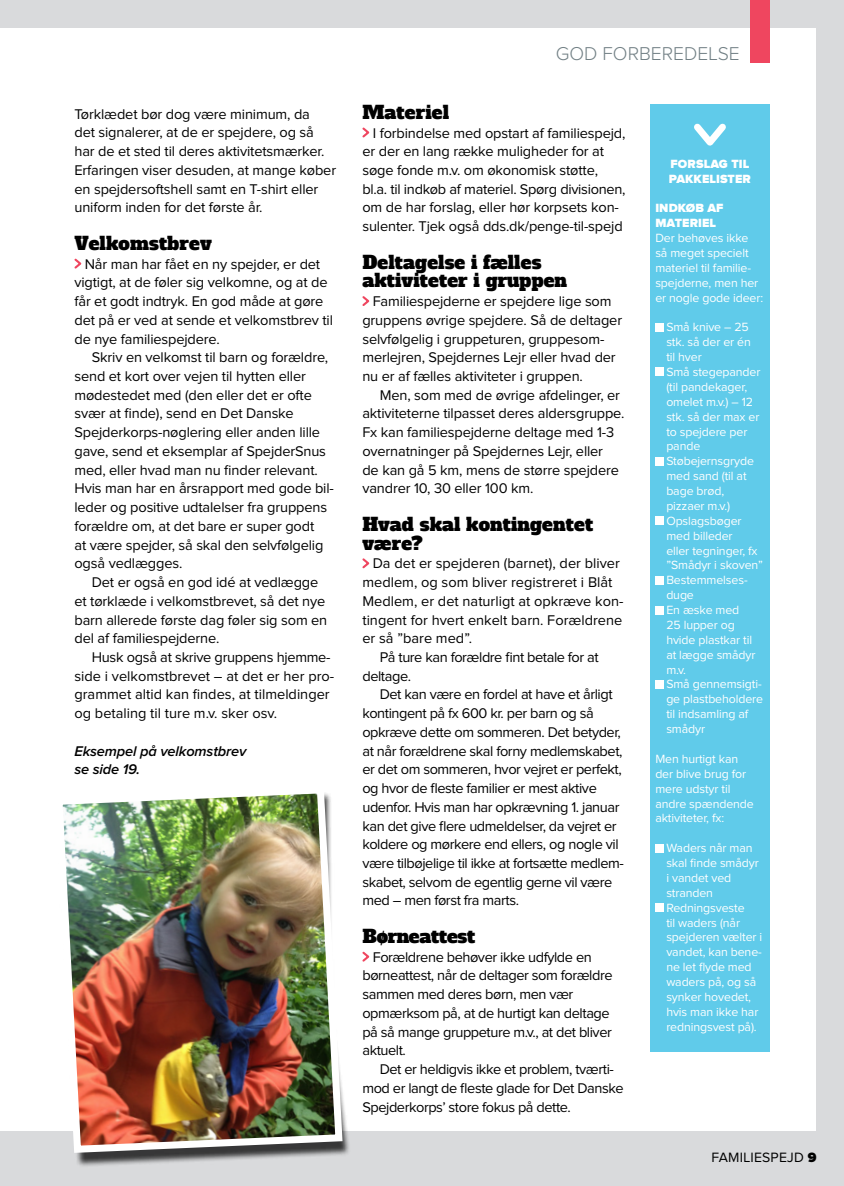
<style>
.page{position:relative;width:844px;height:1186px;background:#fff}
.page>*{position:absolute;margin:0;border:0;box-sizing:border-box;transform-origin:0 0}
.t1{font:300 19.25px "Proxima Nova";color:#728085}
.t2{font:18.2px/18.7px "Alfa Slab One";letter-spacing:.01em;color:#000}
.t3{font:18.2px "Alfa Slab One";letter-spacing:-.01em;color:#000}
.t4{font:14.53px/18.7px "Proxima Nova";letter-spacing:-.01em;color:#000}
.t5{font:14.53px/18.7px "Proxima Nova";letter-spacing:-.03em;color:#000}
.t6{font:italic 600 14.53px/18.7px "Proxima Nova";letter-spacing:-.01em;color:#000}
.t7{font:14px "Proxima Nova";letter-spacing:.015em;color:#000}
.t8{font:300 14px "Neo Tech Std";letter-spacing:.015em;color:#000}
.t9{font:12.42px/14.9px "Proxima Nova";letter-spacing:-.01em;color:#fff}
.t10{font:900 12.42px/14.9px "Proxima Nova";letter-spacing:.01em;color:#fff}
.s1{font-weight:700}
.s2{font-weight:900}
</style>
<div class="page">
<div style="left:816px;top:0;width:27px;height:1186px;background:#d9dadc"></div>
<div style="left:0;top:0;width:843px;height:27px;background:#d9dadc"></div>
<div style="left:0;top:1131px;width:843px;height:55px;background:#d9dadc"></div>
<div style="left:57px;top:791px;width:294px;height:377px;background:#000;opacity:.75"></div>
<img style="left:57px;top:791px;width:289px;height:365px">
<div style="left:650px;top:104px;width:119px;height:947px;background:#60cbea"></div>
<div style="left:655px;top:323px;width:8px;height:8px;background:#fff"></div>
<div style="left:655px;top:368px;width:8px;height:8px;background:#fff"></div>
<div style="left:655px;top:457px;width:8px;height:8px;background:#fff"></div>
<div style="left:655px;top:517px;width:8px;height:8px;background:#fff"></div>
<div style="left:655px;top:576px;width:8px;height:8px;background:#fff"></div>
<div style="left:655px;top:606px;width:8px;height:8px;background:#fff"></div>
<div style="left:655px;top:680px;width:8px;height:8px;background:#fff"></div>
<div style="left:655px;top:844px;width:8px;height:8px;background:#fff"></div>
<div style="left:655px;top:903px;width:8px;height:8px;background:#fff"></div>
<svg style="left:694px;top:123px;width:32px;height:23px"></svg>
<svg style="left:74px;top:258px;width:8px;height:11px"></svg>
<svg style="left:362px;top:127px;width:8px;height:11px"></svg>
<svg style="left:362px;top:296px;width:8px;height:10px"></svg>
<svg style="left:362px;top:558px;width:8px;height:11px"></svg>
<svg style="left:362px;top:951px;width:8px;height:11px"></svg>
<div style="left:749px;top:0;width:20px;height:62px;background:#ef465f"></div>
<p class="t4" style="left:74px;top:105px;width:263px">Tørklædet bør dog være minimum, da<br>det signalerer, at de er spejdere, og så har de et sted til deres aktivitetsmærker.<br>Erfaringen viser desuden, at mange køber en spejdersoftshell samt en T-shirt eller uniform inden for det første år.</p>
<p class="t2" style="left:74px;top:234px;width:139px">Velkomstbrev</p>
<p class="t4" style="left:74px;top:255px;width:260px;text-indent:10px">Når man har fået en ny spejder, er det vigtigt, at de føler sig velkomne, og at de får et godt indtryk. En god måde at gøre det på er ved at sende et velkomstbrev til de nye familiespejdere.</p>
<p class="t4" style="left:74px;top:349px;width:261px;text-indent:17px">Skriv en velkomst til barn og forældre, send et kort over vejen til hytten eller mødestedet med (den eller det er ofte svær at finde), send en Det Danske Spejderkorps-nøglering eller anden lille gave, send et eksemplar af SpejderSnus med, eller hvad man nu finder relevant.<br>Hvis man har en årsrapport med gode bil&shy;leder og positive udtalelser fra gruppens forældre om, at det bare er super godt<br>at være spejder, så skal den selvfølgelig også vedlægges.</p>
<p class="t4" style="left:74px;top:573px;width:254px;text-indent:17px">Det er også en god idé at vedlægge et tørklæde i velkomstbrevet, så det nye barn allerede første dag føler sig som en del af familiespejderne.</p>
<p class="t4" style="left:74px;top:648px;width:261px;text-indent:17px">Husk også at skrive gruppens hjemme&shy;side i velkomstbrevet – at det er her pro&shy;grammet altid kan findes, at tilmeldinger og betaling til ture m.v. sker osv.</p>
<p class="t6" style="left:74px;top:742px;width:173px">Eksempel på velkomstbrev se side 19.</p>
<h1 class="t1" style="left:555px;top:44px;width:185px">GOD FORBEREDELSE</h1>
<p class="t2" style="left:362px;top:103px;width:88px">Materiel</p>
<p class="t4" style="left:362px;top:124px;width:264px;text-indent:10px">I forbindelse med opstart af familiespejd, er der en lang række muligheder for at søge fonde m.v. om økonomisk støtte, bl.a. til indkøb af materiel. Spørg divisionen, om de har forslag, eller hør korpsets kon&shy;sulenter. Tjek også dds.dk/penge-til-spejd</p>
<p class="t2" style="left:362px;top:253px;width:206px">Deltagelse i fælles aktiviteter i gruppen</p>
<p class="t4" style="left:362px;top:292px;width:261px;text-indent:10px">Familiespejderne er spejdere lige som gruppens øvrige spejdere. Så de deltager selvfølgelig i gruppeturen, gruppesom&shy;merlejren, Spejdernes Lejr eller hvad der nu er af fælles aktiviteter i gruppen.</p>
<p class="t4" style="left:362px;top:386px;width:263px;text-indent:17px">Men, som med de øvrige afdelinger, er aktiviteterne tilpasset deres aldersgruppe.<br>Fx kan familiespejderne deltage med 1-3 overnatninger på Spejdernes Lejr, eller<br>de kan gå 5 km, mens de større spejdere vandrer 10, 30 eller 100 km.</p>
<p class="t2" style="left:362px;top:515px;width:232px">Hvad skal kontingentet være?</p>
<p class="t4" style="left:372px;top:555px;width:248px">Da det er spejderen (barnet), der bliver</p>
<p class="t4" style="left:362px;top:573px;width:251px">medlem, og som bliver registreret i Blåt</p>
<p class="t4" style="left:362px;top:592px;width:262px">Medlem, er det naturligt at opkræve kon-</p>
<p class="t4" style="left:362px;top:611px;width:261px">tingent for hvert enkelt barn. Forældrene</p>
<p class="t4" style="left:362px;top:629px;width:111px">er så ”bare med”.</p>
<p class="t5" style="left:379px;top:648px;width:220px">På ture kan forældre fint betale for at</p>
<p class="t5" style="left:362px;top:667px;width:50px">deltage.</p>
<p class="t5" style="left:379px;top:686px;width:234px">Det kan være en fordel at have et årligt</p>
<p class="t5" style="left:362px;top:704px;width:233px">kontingent på fx 600 kr. per barn og så</p>
<p class="t5" style="left:362px;top:723px;width:260px">opkræve dette om sommeren. Det betyder,</p>
<p class="t5" style="left:362px;top:742px;width:261px">at når forældrene skal forny medlemskabet,</p>
<p class="t5" style="left:362px;top:761px;width:261px">er det om sommeren, hvor vejret er perfekt,</p>
<p class="t5" style="left:362px;top:779px;width:236px">og hvor de fleste familier er mest aktive</p>
<p class="t5" style="left:362px;top:798px;width:258px">udenfor. Hvis man har opkrævning 1. januar</p>
<p class="t5" style="left:362px;top:817px;width:256px">kan det give flere udmeldelser, da vejret er</p>
<p class="t5" style="left:362px;top:835px;width:257px">koldere og mørkere end ellers, og nogle vil</p>
<p class="t5" style="left:362px;top:854px;width:263px">være tilbøjelige til ikke at fortsætte medlem-</p>
<p class="t5" style="left:362px;top:873px;width:251px">skabet, selvom de egentlig gerne vil være</p>
<p class="t5" style="left:362px;top:892px;width:158px">med – men først fra marts.</p>
<p class="t3" style="left:362px;top:924px;width:114px">Børneattest</p>
<p class="t5" style="left:362px;top:948px;width:251px;text-indent:10px">Forældrene behøver ikke udfylde en børneattest, når de deltager som forældre sammen med deres børn, men vær opmærksom på, at de hurtigt kan deltage på så mange gruppeture m.v., at det bliver aktuelt.</p>
<p class="t5" style="left:362px;top:1060px;width:262px;text-indent:17px">Det er heldigvis ikke et problem, tværti&shy;mod er langt de fleste glade for Det Danske<br>Spejderkorps’ store fokus på dette.</p>
<p class="t10" style="left:668px;top:157px;width:84px">FORSLAG TIL<br>PAKKELISTER</p>
<p class="t10" style="left:655px;top:201px;width:70px">INDKØB AF<br>MATERIEL</p>
<p class="t9" style="left:655px;top:231px;width:109px">Der behøves ikke så meget specielt materiel til familie&shy;spejderne, men her er nogle gode ideer:</p>
<p class="t9" style="left:666px;top:320px;width:98px">Små knive – 25 stk. så der er én<br>til hver<br>Små stegepander (til pandekager, omelet m.v.) – 12 stk. så der max er to spejdere per pande<br>Støbejernsgryde med sand (til at bage brød, pizzaer m.v.)<br>Opslagsbøger med billeder<br>eller tegninger, fx ”Smådyr i skoven”<br>Bestemmelses&shy;duge<br>En æske med<br>25 lupper og hvide plastkar til at lægge smådyr m.v.<br>Små gennemsigti&shy;ge plastbeholdere til indsamling af smådyr</p>
<p class="t9" style="left:655px;top:752px;width:100px">Men hurtigt kan der blive brug for mere udstyr til andre spændende aktiviteter, fx:</p>
<p class="t9" style="left:666px;top:841px;width:97px">Waders når man skal finde smådyr i vandet ved stranden<br>Redningsveste<br>til waders (når spejderen vælter i vandet, kan bene&shy;ne let flyde med waders på, og så synker hovedet, hvis man ikke har redningsvest på).</p>
<p class="t8" style="left:682px;top:1143px;width:89px">TAG PÅ TUR <span class="s1">9</span></p>
<p class="t7" style="left:711px;top:1151px;width:107px">FAMILIESPEJD <span class="s2">9</span></p>
</div>
